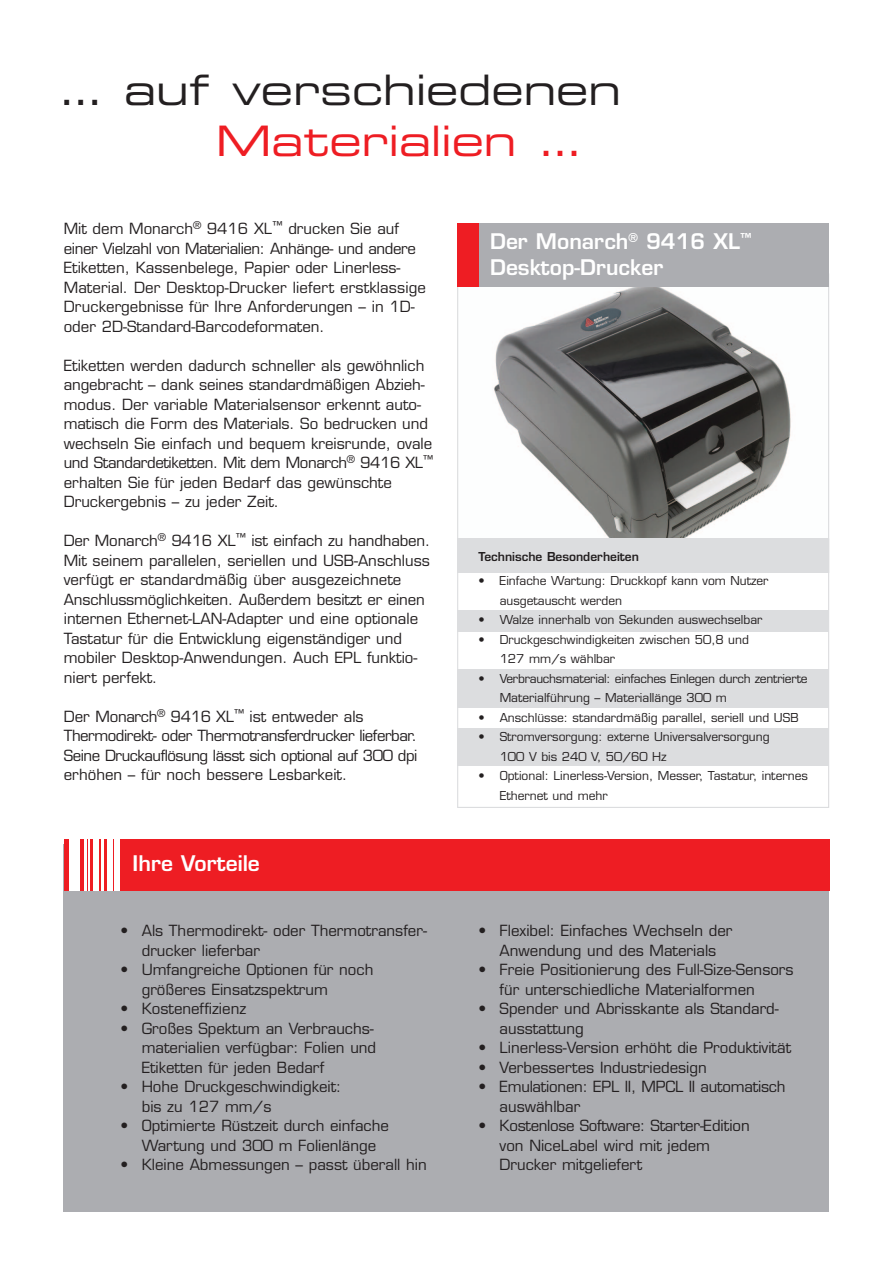
<style>
.page{position:relative;width:893px;height:1263px;background:#fff}
.page>*{position:absolute;margin:0;border:0;box-sizing:border-box;transform-origin:0 0}
.t1{font:42px "Eurostile Extended Two";letter-spacing:-.005em;color:#231f20}
.t2{font:42px "Eurostile Extended Two";letter-spacing:-.005em;color:#ee1d23}
.t3{font:600 21px/25.5px "Eurostile";color:#fff}
.t4{font:15px/19.5px "Eurostile";color:#231f20}
.t5{font:15px/19.5px "Eurostile";letter-spacing:-.03em;color:#231f20}
.t6{font:12px/19.5px "Eurostile";color:#231f20}
.t7{font:12px/19.5px "Eurostile";letter-spacing:-.02em;color:#231f20}
.t8{font:600 12px "Eurostile";color:#231f20}
</style>
<div class="page">
<div style="left:64px;top:844px;width:765px;height:368px;background:#acadb1"></div>
<div style="left:125px;top:839px;width:704px;height:51px;background:#ee1d23"></div>
<div style="left:64px;top:839px;width:104px;height:51px;background:#ee1d23"></div>
<div style="left:70px;top:839px;width:10px;height:51px;background:#fff"></div>
<hr style="left:84px;top:839px;width:3px;height:51px;background:#fff">
<hr style="left:88px;top:839px;width:2px;height:51px;background:#fff">
<div style="left:93px;top:839px;width:5px;height:51px;background:#fff"></div>
<hr style="left:101px;top:839px;width:3px;height:51px;background:#fff">
<div style="left:107px;top:839px;width:5px;height:51px;background:#fff"></div>
<div style="left:115px;top:839px;width:5px;height:51px;background:#fff"></div>
<img style="left:459px;top:286px;width:368px;height:252px">
<div style="left:457px;top:223px;width:372px;height:63px;background:#acadb1"></div>
<div style="left:457px;top:538px;width:371px;height:249px;background:#dcdddf"></div>
<div style="left:453px;top:766px;width:377px;height:58px;background:#fff"></div>
<div style="left:453px;top:573px;width:377px;height:36px;background:#fff"></div>
<div style="left:453px;top:632px;width:377px;height:36px;background:#fff"></div>
<div style="left:453px;top:709px;width:377px;height:19px;background:#fff"></div>
<div style="left:457px;top:538px;width:372px;height:270px;border:1px solid #dcdddf"></div>
<div style="left:457px;top:223px;width:21px;height:63px;background:#ee1d23"></div>
<h1 class="t1" style="left:60px;top:61px;width:563px">… auf verschiedenen</h1>
<h1 class="t2" style="left:216px;top:112px;width:367px">Materialien …</h1>
<p class="t4" style="left:64px;top:219px;width:364px">Mit dem Monarch<sup>®</sup> 9416 XL<sup>™</sup> drucken Sie auf einer Vielzahl von Materialien: Anhänge- und andere Etiketten, Kassenbelege, Papier oder Linerless-Material. Der Desktop-Drucker liefert erstklassige Druckergebnisse für Ihre Anforderungen – in 1D&shy;oder 2D-Standard-Barcodeformaten.</p>
<p class="t4" style="left:64px;top:355px;width:371px">Etiketten werden dadurch schneller als gewöhnlich angebracht – dank seines standardmäßigen Abzieh&shy;modus. Der variable Materialsensor erkennt auto&shy;matisch die Form des Materials. So bedrucken und wechseln Sie einfach und bequem kreisrunde, ovale und Standardetiketten. Mit dem Monarch<sup>®</sup> 9416 XL<sup>™ </sup>erhalten Sie für jeden Bedarf das gewünschte Druckergebnis – zu jeder Zeit.</p>
<p class="t4" style="left:64px;top:531px;width:368px">Der Monarch<sup>®</sup> 9416 XL<sup>™</sup> ist einfach zu handhaben.<br>Mit seinem parallelen, seriellen und USB-Anschluss verfügt er standardmäßig über ausgezeichnete Anschlussmöglichkeiten. Außerdem besitzt er einen internen Ethernet-LAN-Adapter und eine optionale Tastatur für die Entwicklung eigenständiger und mobiler Desktop-Anwendungen. Auch EPL funktio&shy;niert perfekt.</p>
<p class="t5" style="left:64px;top:706px;width:355px">Der Monarch<sup>®</sup> 9416 XL<sup>™</sup> ist entweder als Thermodirekt- oder Thermotransferdrucker lieferbar.<br>Seine Druckauflösung lässt sich optional auf 300 dpi erhöhen – für noch bessere Lesbarkeit.</p>
<h2 class="t3" style="left:133px;top:850px;width:129px">Ihre Vorteile</h2>
<p class="t4" style="left:142px;top:921px;width:287px;text-indent:-21px">• Als Thermodirekt- oder Thermotransfer&shy;drucker lieferbar</p>
<p class="t4" style="left:142px;top:960px;width:233px;text-indent:-21px">• Umfangreiche Optionen für noch größeres Einsatzspektrum</p>
<p class="t4" style="left:120px;top:999px;width:127px">• Kosteneffizienz</p>
<p class="t4" style="left:142px;top:1018px;width:236px;text-indent:-21px">• Großes Spektum an Verbrauchs&shy;materialien verfügbar: Folien und<br>Etiketten für jeden Bedarf</p>
<p class="t4" style="left:142px;top:1077px;width:201px;text-indent:-21px">• Hohe Druckgeschwindigkeit: bis zu 127 mm/s</p>
<p class="t4" style="left:120px;top:1116px;width:270px;text-align:center">• Optimierte Rüstzeit durch einfache<br>Wartung und 300 m Folienlänge</p>
<p class="t4" style="left:120px;top:1155px;width:308px">• Kleine Abmessungen – passt überall hin</p>
<h2 class="t3" style="left:490px;top:229px;width:263px">Der Monarch<sup>®</sup> 9416 XL<sup>™<br></sup>Desktop-Drucker</h2>
<p class="t8" style="left:478px;top:549px;width:162px">Technische Besonderheiten</p>
<p class="t6" style="left:500px;top:571px;width:270px;text-indent:-21px">• Einfache Wartung: Druckkopf kann vom Nutzer ausgetauscht werden</p>
<p class="t6" style="left:478px;top:610px;width:286px">• Walze innerhalb von Sekunden auswechselbar</p>
<p class="t6" style="left:500px;top:629px;width:251px;text-indent:-21px">• Druckgeschwindigkeiten zwischen 50,8 und<br>127 mm/s wählbar</p>
<p class="t7" style="left:500px;top:668px;width:310px;text-indent:-21px">• Verbrauchsmaterial: einfaches Einlegen durch zentrierte<br>Materialführung – Materiallänge 300 m</p>
<p class="t6" style="left:478px;top:707px;width:322px">• Anschlüsse: standardmäßig parallel, seriell und USB</p>
<p class="t6" style="left:500px;top:727px;width:271px;text-indent:-21px">• Stromversorgung: externe Universalversorgung<br>100 V bis 240 V, 50/60 Hz</p>
<p class="t6" style="left:500px;top:766px;width:310px;text-indent:-21px">• Optional: Linerless-Version, Messer, Tastatur, internes<br>Ethernet und mehr</p>
<p class="t4" style="left:478px;top:921px;width:256px;text-align:center">• Flexibel: Einfaches Wechseln der<br>Anwendung und des Materials</p>
<p class="t4" style="left:500px;top:960px;width:296px;text-indent:-21px">• Freie Positionierung des Full-Size-Sensors für unterschiedliche Materialformen</p>
<p class="t4" style="left:500px;top:999px;width:281px;text-indent:-21px">• Spender und Abrisskante als Standard&shy;ausstattung</p>
<p class="t4" style="left:478px;top:1038px;width:314px">• Linerless-Version erhöht die Produktivität</p>
<p class="t4" style="left:478px;top:1057px;width:230px">• Verbessertes Industriedesign</p>
<p class="t4" style="left:500px;top:1077px;width:287px;text-indent:-21px">• Emulationen: EPL II, MPCL II automatisch auswählbar</p>
<p class="t4" style="left:500px;top:1116px;width:252px;text-indent:-21px">• Kostenlose Software: Starter-Edition von NiceLabel wird mit jedem<br>Drucker mitgeliefert</p>
</div>
